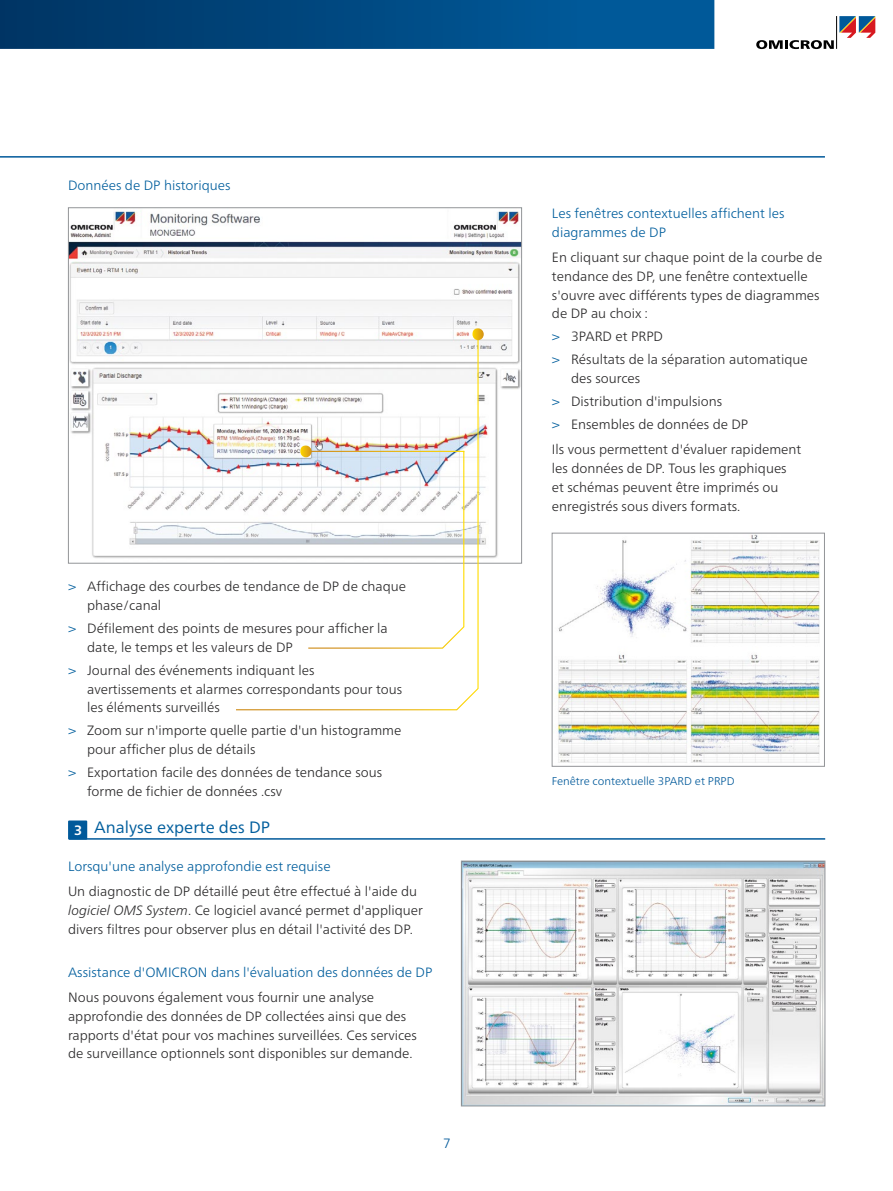
<style>
.page{position:relative;width:893px;height:1191px;background:#fff}
.page>*{position:absolute;margin:0;border:0;box-sizing:border-box;transform-origin:0 0}
.Content_-_Headline_1{font:16.5px "Frutiger Neue LTW1 G";color:#005e9d}
.Content_-_Normal{font:300 13.5px/18.8px "Frutiger Neue LTW1 G";color:#292829}
.Content_-_Headline_2{font:300 13.5px/18.8px "Frutiger Neue LTW1 G";color:#005e9d}
.t1{font:300 13.5px "Frutiger Neue LTW1 G";color:#00599a}
.t2{font:700 13.5px "Frutiger Neue LTW1 G";color:#fff}
.Picture_-_Descriptio{font:300 11.25px "Frutiger Neue LTW1 G";color:#00599a}
.s1{font-size:14.25px;color:#005e9d}
.s2{font-style:italic}
</style>
<div class="page">
<svg style="left:0;top:0;width:714px;height:49px;background:#004982"></svg>
<svg style="left:756px;top:16px;width:119px;height:33px"></svg>
<hr style="left:0;top:156px;width:825px;height:2px;background:#00599a">
<img style="left:557px;top:535px;width:263px;height:228px">
<div style="left:552px;top:533px;width:273px;height:233px;border:1px solid #939598"></div>
<img style="left:70px;top:211px;width:450px;height:347px">
<img style="left:463px;top:862px;width:360px;height:242px">
<div style="left:461px;top:860px;width:364px;height:246px;border:1px solid #939598"></div>
<hr style="left:69px;top:838px;width:756px;height:1px;background:#00599a">
<div style="left:68px;top:820px;width:19px;height:19px;background:#00599a"></div>
<svg style="left:235px;top:334px;width:244px;height:377px"></svg>
<svg style="left:472px;top:328px;width:12px;height:12px"></svg>
<p class="Content_-_Headline_2" style="left:68px;top:176px;width:164px">Données de DP historiques</p>
<p class="Content_-_Normal" style="left:87px;top:577px;width:320px;text-indent:-19px"><span class="s1">&gt;</span> Affichage des courbes de tendance de DP de chaque phase/canal</p>
<p class="Content_-_Normal" style="left:87px;top:619px;width:302px;text-indent:-19px"><span class="s1">&gt;</span> Défilement des points de mesures pour afficher la date, le temps et les valeurs de DP</p>
<p class="Content_-_Normal" style="left:87px;top:660px;width:317px;text-indent:-19px"><span class="s1">&gt;</span> Journal des événements indiquant les avertissements et alarmes correspondants pour tous les éléments surveillés</p>
<p class="Content_-_Normal" style="left:87px;top:721px;width:316px;text-indent:-19px"><span class="s1">&gt;</span> Zoom sur n'importe quelle partie d'un histogramme pour afficher plus de détails</p>
<p class="Content_-_Normal" style="left:87px;top:763px;width:297px;text-indent:-19px"><span class="s1">&gt;</span> Exportation facile des données de tendance sous forme de fichier de données .csv</p>
<p class="t2" style="left:74px;top:822px;width:10px">3</p>
<p class="Content_-_Headline_1" style="left:94px;top:817px;width:177px">Analyse experte des DP</p>
<p class="Content_-_Headline_2" style="left:68px;top:856px;width:264px">Lorsqu'une analyse approfondie est requise</p>
<p class="Content_-_Normal" style="left:68px;top:882px;width:356px">Un diagnostic de DP détaillé peut être effectué à l'aide du <span class="s2">logiciel OMS System</span>. Ce logiciel avancé permet d'appliquer divers filtres pour observer plus en détail l'activité des DP.</p>
<p class="Content_-_Headline_2" style="left:68px;top:962px;width:366px">Assistance d'OMICRON dans l'évaluation des données de DP</p>
<p class="Content_-_Normal" style="left:68px;top:987px;width:350px">Nous pouvons également vous fournir une analyse approfondie des données de DP collectées ainsi que des rapports d'état pour vos machines surveillées. Ces services de surveillance optionnels sont disponibles sur demande.</p>
<p class="t1" style="left:443px;top:1135px;width:9px">7</p>
<p class="Content_-_Headline_2" style="left:552px;top:204px;width:234px">Les fenêtres contextuelles affichent les diagrammes de DP</p>
<p class="Content_-_Normal" style="left:552px;top:248px;width:272px">En cliquant sur chaque point de la courbe de tendance des DP, une fenêtre contextuelle s'ouvre avec différents types de diagrammes de DP au choix :</p>
<p class="Content_-_Normal" style="left:552px;top:327px;width:113px"><span class="s1">&gt;</span> 3PARD et PRPD</p>
<p class="Content_-_Normal" style="left:571px;top:350px;width:238px;text-indent:-19px"><span class="s1">&gt;</span> Résultats de la séparation automatique des sources</p>
<p class="Content_-_Normal" style="left:552px;top:392px;width:172px"><span class="s1">&gt;</span> Distribution d'impulsions</p>
<p class="Content_-_Normal" style="left:552px;top:415px;width:198px"><span class="s1">&gt;</span> Ensembles de données de DP</p>
<p class="Content_-_Normal" style="left:552px;top:440px;width:251px">Ils vous permettent d'évaluer rapidement les données de DP. Tous les graphiques et schémas peuvent être imprimés ou enregistrés sous divers formats.</p>
<p class="Picture_-_Descriptio" style="left:552px;top:774px;width:184px">Fenêtre contextuelle 3PARD et PRPD</p>
</div>
